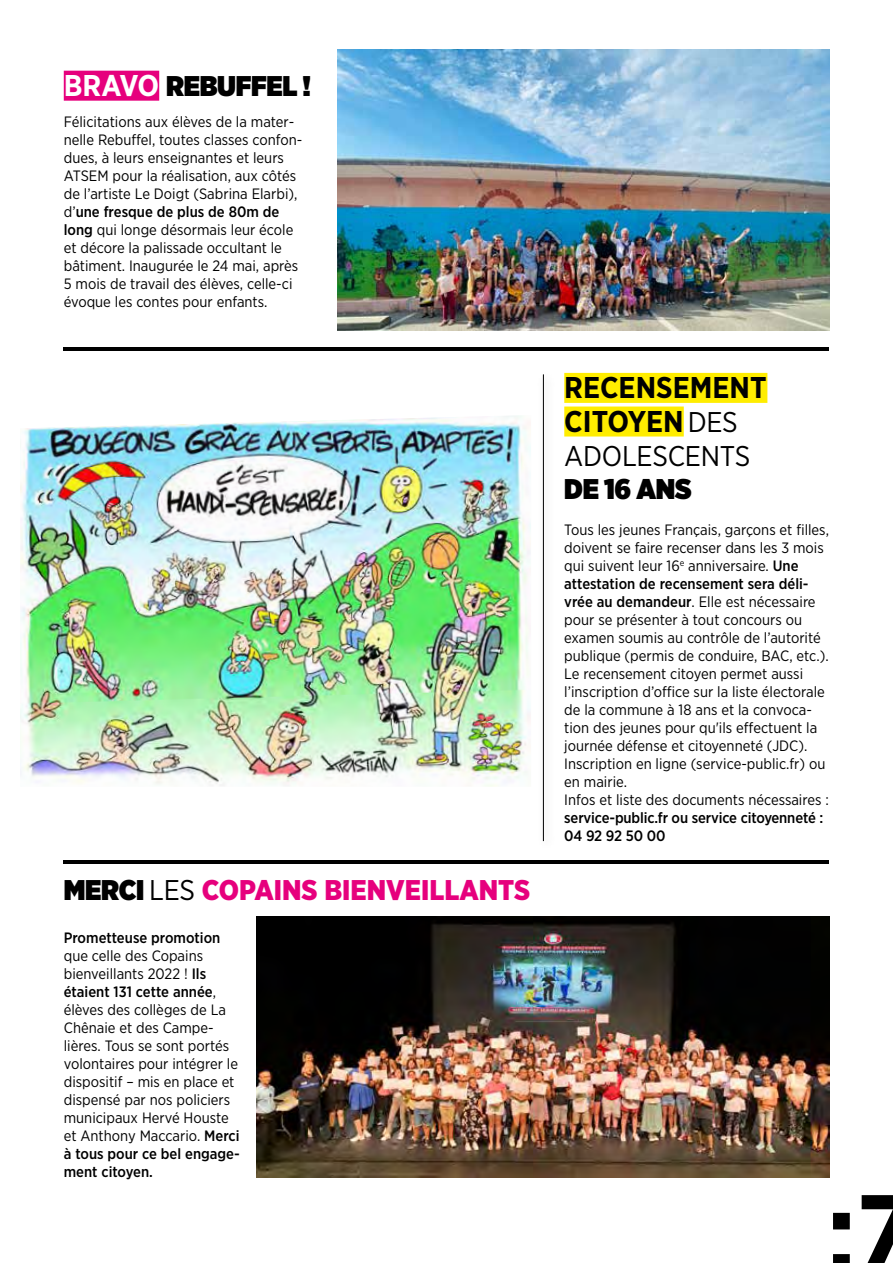
<style>
.page{position:relative;width:893px;height:1263px;background:#fff}
.page>*{position:absolute;margin:0;border:0;box-sizing:border-box;transform-origin:0 0}
.t1{font:700 108px "Gotham Narrow";color:#000}
.t2{font:700 30px/33.6px "Gotham Narrow";color:#000}
.t3{font:900 28.5px "Gotham Narrow";color:#e6007d}
.t4{font:900 28.5px "Gotham Narrow";letter-spacing:-.01em;color:#000}
.t5{font:28.5px "Gotham Narrow";letter-spacing:-.01em;color:#000}
.t6{font:15px/18px "Gotham Narrow";color:#000}
.t7{font:500 15px/18px "Gotham Narrow";letter-spacing:-.01em;color:#000}
.s1{font-weight:700;font-size:30px;color:#fff}
.s2{font-weight:500}
.s3{color:#000}
.s4{font-weight:400;color:#000}
.s5{font-weight:400;font-size:28.5px}
</style>
<div class="page">
<img style="left:20px;top:416px;width:511px;height:371px">
<div style="left:64px;top:71px;width:95px;height:30px;background:#e6007d"></div>
<img style="left:337px;top:49px;width:492px;height:281px">
<hr style="left:64px;top:347px;width:765px;height:4px;background:#000">
<hr style="left:64px;top:860px;width:765px;height:3px;background:#000">
<div style="left:537px;top:369px;width:19px;height:483px;background:#000;opacity:.35"></div>
<hr style="left:543px;top:374px;width:1px;height:467px;background:#000">
<div style="left:564px;top:373px;width:203px;height:30px;background:#ffed00"></div>
<div style="left:564px;top:406px;width:120px;height:30px;background:#ffed00"></div>
<img style="left:257px;top:917px;width:572px;height:261px">
<h3 class="t4" style="left:64px;top:67px;width:249px"><span class="s1">BRAVO</span> REBUFFEL !</h3>
<p class="t6" style="left:64px;top:113px;width:240px">Félicitations aux élèves de la mater&shy;nelle Rebuffel, toutes classes confon&shy;dues, à leurs enseignantes et leurs ATSEM pour la réalisation, aux côtés de l’artiste Le Doigt (Sabrina Elarbi), d’<span class="s2">une fresque de plus de 80m de long</span> qui longe désormais leur école et décore la palissade occultant le bâtiment. Inaugurée le 24 mai, après 5 mois de travail des élèves, celle-ci évoque les contes pour enfants.</p>
<h3 class="t3" style="left:64px;top:871px;width:468px"><span class="s3">MERCI</span> <span class="s4">LES</span> COPAINS BIENVEILLANTS</h3>
<p class="t7" style="left:64px;top:928px;width:158px">Prometteuse promotion</p>
<p class="t6" style="left:64px;top:946px;width:178px">que celle des Copains bienveillants 2022 ! <span class="s2">Ils étaient 131 cette année</span>, élèves des collèges de La<br>Chênaie et des Campe&shy;lières. Tous se sont portés volontaires pour intégrer le dispositif – mis en place et dispensé par nos policiers municipaux Hervé Houste et Anthony Maccario. <span class="s2">Merci à tous pour ce bel engage&shy;ment citoyen.</span></p>
<h2 class="t2" style="left:564px;top:371px;width:204px">RECENSEMENT<br>CITOYEN<span class="s5">DES</span></h2>
<h3 class="t5" style="left:564px;top:438px;width:188px">ADOLESCENTS</h3>
<h3 class="t4" style="left:564px;top:470px;width:129px">DE 16 ANS</h3>
<p class="t6" style="left:564px;top:520px;width:266px">Tous les jeunes Français, garçons et filles, doivent se faire recenser dans les 3 mois qui suivent leur 16<sup>e</sup> anniversaire. <span class="s2">Une attestation de recensement sera déli&shy;vrée au demandeur</span>. Elle est nécessaire pour se présenter à tout concours ou examen soumis au contrôle de l’autorité publique (permis de conduire, BAC, etc.).<br>Le recensement citoyen permet aussi l’inscription d’office sur la liste électorale de la commune à 18 ans et la convoca&shy;tion des jeunes pour qu'ils effectuent la journée défense et citoyenneté (JDC).<br>Inscription en ligne (service-public.fr) ou en mairie.<br>Infos et liste des documents nécessaires :</p>
<p class="t7" style="left:564px;top:809px;width:261px">service-public.fr ou service citoyenneté :<br>04 92 92 50 00</p>
<h1 class="t1" style="left:826px;top:1163px;width:89px">:7</h1>
</div>
